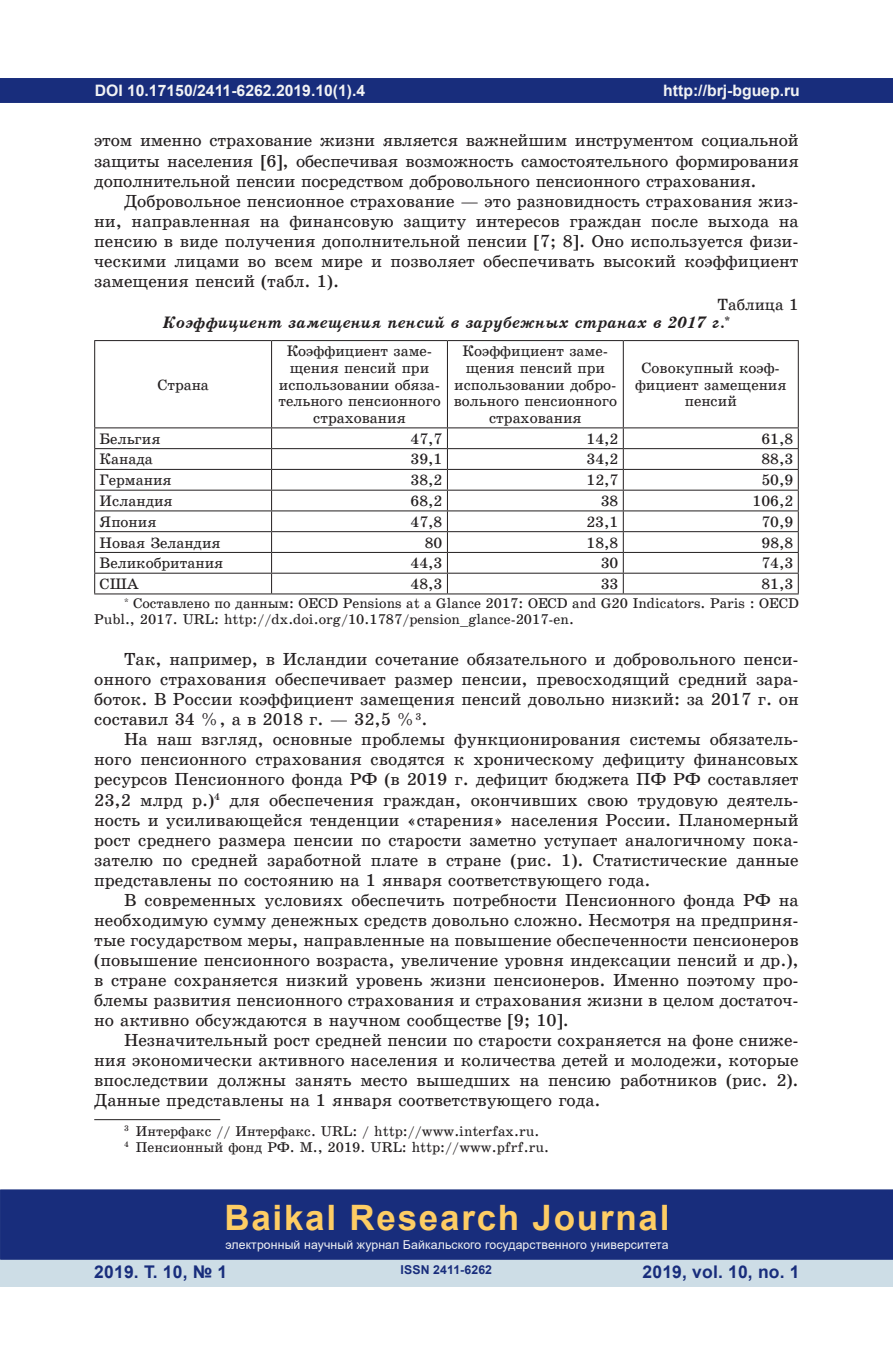
<style>
.page{position:relative;width:893px;height:1360px;background:#fff}
.page>*{position:absolute;margin:0;border:0;box-sizing:border-box;transform-origin:0 0}
.t1{font:700 35px "Arial";letter-spacing:.05em;color:#fecd64}
.t2{font:17.5px/20.1px "School Book C";color:#231f20;text-align:justify}
.t3{font:700 17.5px "Arial";letter-spacing:.01em;color:#182d7c}
.t4{font:italic 16.62px "School Book C Bold";color:#231f20}
.t5{font:16.28px "School Book C";color:#231f20}
.t6{font:700 15.75px "Arial";color:#f2f3f4}
.t7{font:15.22px/16.6px "School Book C";color:#231f20;text-align:center}
.t8{font:14.17px/15.9px "School Book C";color:#231f20}
.t9{font:12.25px "Arial";letter-spacing:.01em;color:#f2f3f4}
.t10{font:700 12.25px "Arial";letter-spacing:.01em;color:#182d7c}
</style>
<div class="page">
<div style="left:0;top:78px;width:893px;height:25px;background:#182d7c"></div>
<div style="left:0;top:1258px;width:893px;height:28px;background:#cddde6"></div>
<div style="left:0;top:1189px;width:893px;height:70px;background:#182d7c;border:2px solid #182d7c"></div>
<hr style="left:94px;top:340px;width:178px;height:1px;background:#231f20">
<hr style="left:272px;top:340px;width:175px;height:1px;background:#231f20">
<hr style="left:447px;top:340px;width:176px;height:1px;background:#231f20">
<hr style="left:623px;top:340px;width:176px;height:1px;background:#231f20">
<hr style="left:94px;top:427px;width:178px;height:1px;background:#231f20">
<hr style="left:272px;top:427px;width:175px;height:1px;background:#231f20">
<hr style="left:447px;top:427px;width:176px;height:1px;background:#231f20">
<hr style="left:623px;top:427px;width:176px;height:1px;background:#231f20">
<hr style="left:94px;top:448px;width:178px;height:1px;background:#231f20">
<hr style="left:272px;top:448px;width:175px;height:1px;background:#231f20">
<hr style="left:447px;top:448px;width:176px;height:1px;background:#231f20">
<hr style="left:623px;top:448px;width:176px;height:1px;background:#231f20">
<hr style="left:94px;top:469px;width:178px;height:1px;background:#231f20">
<hr style="left:272px;top:469px;width:175px;height:1px;background:#231f20">
<hr style="left:447px;top:469px;width:176px;height:1px;background:#231f20">
<hr style="left:623px;top:469px;width:176px;height:1px;background:#231f20">
<hr style="left:94px;top:489px;width:178px;height:1px;background:#231f20">
<hr style="left:272px;top:489px;width:175px;height:1px;background:#231f20">
<hr style="left:447px;top:489px;width:176px;height:1px;background:#231f20">
<hr style="left:623px;top:489px;width:176px;height:1px;background:#231f20">
<hr style="left:94px;top:510px;width:178px;height:1px;background:#231f20">
<hr style="left:272px;top:510px;width:175px;height:1px;background:#231f20">
<hr style="left:447px;top:510px;width:176px;height:1px;background:#231f20">
<hr style="left:623px;top:510px;width:176px;height:1px;background:#231f20">
<hr style="left:94px;top:531px;width:178px;height:1px;background:#231f20">
<hr style="left:272px;top:531px;width:175px;height:1px;background:#231f20">
<hr style="left:447px;top:531px;width:176px;height:1px;background:#231f20">
<hr style="left:623px;top:531px;width:176px;height:1px;background:#231f20">
<hr style="left:94px;top:552px;width:178px;height:1px;background:#231f20">
<hr style="left:272px;top:552px;width:175px;height:1px;background:#231f20">
<hr style="left:447px;top:552px;width:176px;height:1px;background:#231f20">
<hr style="left:623px;top:552px;width:176px;height:1px;background:#231f20">
<hr style="left:94px;top:572px;width:178px;height:1px;background:#231f20">
<hr style="left:272px;top:572px;width:175px;height:1px;background:#231f20">
<hr style="left:447px;top:572px;width:176px;height:1px;background:#231f20">
<hr style="left:623px;top:572px;width:176px;height:1px;background:#231f20">
<hr style="left:94px;top:593px;width:178px;height:1px;background:#231f20">
<hr style="left:272px;top:593px;width:175px;height:1px;background:#231f20">
<hr style="left:447px;top:593px;width:176px;height:1px;background:#231f20">
<hr style="left:623px;top:593px;width:176px;height:1px;background:#231f20">
<hr style="left:94px;top:341px;width:1px;height:86px;background:#231f20">
<svg style="left:94px;top:428px;width:1px;height:165px"></svg>
<hr style="left:271px;top:341px;width:1px;height:86px;background:#231f20">
<hr style="left:447px;top:341px;width:1px;height:86px;background:#231f20">
<hr style="left:623px;top:341px;width:1px;height:86px;background:#231f20">
<hr style="left:798px;top:341px;width:1px;height:86px;background:#231f20">
<svg style="left:271px;top:428px;width:1px;height:165px"></svg>
<svg style="left:447px;top:428px;width:1px;height:165px"></svg>
<svg style="left:623px;top:428px;width:1px;height:165px"></svg>
<svg style="left:798px;top:428px;width:1px;height:165px"></svg>
<hr style="left:94px;top:1119px;width:126px;height:1px;background:#231f20">
<p class="t6" style="left:95px;top:79px;width:272px">DOI 10.17150/2411-6262.2019.10(1).4</p>
<p class="t2" style="left:94px;top:131px;width:706px">этом именно страхование жизни является важнейшим инструментом социальной защиты населения [6], обеспечивая возможность самостоятельного формирования дополнительной пенсии посредством добровольного пенсионного страхования.</p>
<p class="t2" style="left:94px;top:191px;width:706px;text-indent:30px">Добровольное пенсионное страхование — это разновидность страхования жиз&shy;ни, направленная на финансовую защиту интересов граждан после выхода на пенсию в виде получения дополнительной пенсии [7; 8]. Оно используется физи&shy;ческими лицами во всем мире и позволяет обеспечивать высокий коэффициент замещения пенсий (табл. 1).</p>
<p class="t5" style="left:717px;top:295px;width:83px">Таблица 1</p>
<p class="t4" style="left:163px;top:313px;width:568px">Коэффициент замещения пенсий в зарубежных странах в 2017 г.<sup>*</sup></p>
<p class="t6" style="left:663px;top:79px;width:138px">http://brj-bguep.ru</p>
<p class="t6" style="left:357px;top:79px;width:10px">1</p>
<p class="t7" style="left:157px;top:376px;width:53px">Страна</p>
<p class="t7" style="left:278px;top:343px;width:164px">Коэффициент заме&shy;щения пенсий при использовании обяза&shy;тельного пенсионного страхования</p>
<p class="t7" style="left:454px;top:343px;width:165px">Коэффициент заме&shy;щения пенсий при использовании добро&shy;вольного пенсионного страхования</p>
<p class="t7" style="left:635px;top:360px;width:153px">Совокупный коэф&shy;фициент замещения пенсий</p>
<p class="t7" style="left:100px;top:430px;width:62px">Бельгия</p>
<p class="t7" style="left:411px;top:430px;width:33px">47,7</p>
<p class="t7" style="left:586px;top:430px;width:33px">14,2</p>
<p class="t7" style="left:761px;top:430px;width:33px">61,8</p>
<p class="t7" style="left:100px;top:451px;width:55px">Канада</p>
<p class="t7" style="left:411px;top:451px;width:33px">39,1</p>
<p class="t7" style="left:586px;top:451px;width:33px">34,2</p>
<p class="t7" style="left:761px;top:451px;width:33px">88,3</p>
<p class="t7" style="left:100px;top:472px;width:74px">Германия</p>
<p class="t7" style="left:411px;top:472px;width:33px">38,2</p>
<p class="t7" style="left:586px;top:472px;width:33px">12,7</p>
<p class="t7" style="left:761px;top:472px;width:33px">50,9</p>
<p class="t7" style="left:100px;top:492px;width:75px">Исландия</p>
<p class="t7" style="left:411px;top:492px;width:33px">68,2</p>
<p class="t7" style="left:601px;top:492px;width:19px">38</p>
<p class="t7" style="left:753px;top:492px;width:42px">106,2</p>
<p class="t7" style="left:100px;top:513px;width:58px">Япония</p>
<p class="t7" style="left:411px;top:513px;width:33px">47,8</p>
<p class="t7" style="left:586px;top:513px;width:33px">23,1</p>
<p class="t7" style="left:761px;top:513px;width:33px">70,9</p>
<p class="t7" style="left:100px;top:534px;width:123px">Новая Зеландия</p>
<p class="t7" style="left:425px;top:534px;width:19px">80</p>
<p class="t7" style="left:586px;top:534px;width:33px">18,8</p>
<p class="t7" style="left:761px;top:534px;width:33px">98,8</p>
<p class="t7" style="left:100px;top:555px;width:125px">Великобритания</p>
<p class="t7" style="left:411px;top:555px;width:33px">44,3</p>
<p class="t7" style="left:601px;top:555px;width:19px">30</p>
<p class="t7" style="left:761px;top:555px;width:33px">74,3</p>
<p class="t7" style="left:100px;top:575px;width:41px">США</p>
<p class="t7" style="left:411px;top:575px;width:33px">48,3</p>
<p class="t7" style="left:601px;top:575px;width:19px">33</p>
<p class="t7" style="left:761px;top:575px;width:33px">81,3</p>
<p class="t8" style="left:94px;top:595px;width:706px;text-indent:30px"><sup>*</sup> Составлено по данным: OECD Pensions at a Glance 2017: OECD and G20 Indicators. Paris : OECD<br>Publ., 2017. URL: http://dx.doi.org/10.1787/pension_glance-2017-en.</p>
<p class="t2" style="left:94px;top:649px;width:706px;text-indent:30px">Так, например, в Исландии сочетание обязательного и добровольного пенси&shy;онного страхования обеспечивает размер пенсии, превосходящий средний зара&shy;боток. В России коэффициент замещения пенсий довольно низкий: за 2017 г. он составил 34 %, а в 2018 г. — 32,5 %<sup>3</sup>.</p>
<p class="t2" style="left:94px;top:729px;width:706px;text-indent:30px">На наш взгляд, основные проблемы функционирования системы обязатель&shy;ного пенсионного страхования сводятся к хроническому дефициту финансовых ресурсов Пенсионного фонда РФ (в 2019 г. дефицит бюджета ПФ РФ составляет 23,2 млрд р.)<sup>4</sup> для обеспечения граждан, окончивших свою трудовую деятель&shy;ность и усиливающейся тенденции «старения» населения России. Планомерный рост среднего размера пенсии по старости заметно уступает аналогичному пока&shy;зателю по средней заработной плате в стране (рис. 1). Статистические данные представлены по состоянию на 1 января соответствующего года.</p>
<p class="t2" style="left:94px;top:889px;width:706px;text-indent:30px">В современных условиях обеспечить потребности Пенсионного фонда РФ на необходимую сумму денежных средств довольно сложно. Несмотря на предприня&shy;тые государством меры, направленные на повышение обеспеченности пенсионеров (повышение пенсионного возраста, увеличение уровня индексации пенсий и др.), в стране сохраняется низкий уровень жизни пенсионеров. Именно поэтому про&shy;блемы развития пенсионного страхования и страхования жизни в целом достаточ&shy;но активно обсуждаются в научном сообществе [9; 10].</p>
<p class="t2" style="left:94px;top:1030px;width:706px;text-indent:30px">Незначительный рост средней пенсии по старости сохраняется на фоне сниже&shy;ния экономически активного населения и количества детей и молодежи, которые впоследствии должны занять место вышедших на пенсию работников (рис. 2).<br>Данные представлены на 1 января соответствующего года.</p>
<p class="t8" style="left:124px;top:1122px;width:426px"><sup>3</sup> Интерфакс // Интерфакс. URL: / http://www.interfax.ru.<br><sup>4</sup> Пенсионный фонд РФ. М., 2019. URL: http://www.pfrf.ru.</p>
<h1 class="t1" style="left:224px;top:1192px;width:447px">Baikal Research Journal</h1>
<p class="t9" style="left:225px;top:1236px;width:445px">электронный научный журнал Байкальского государственного университета</p>
<p class="t3" style="left:94px;top:1259px;width:135px">2019. Т. 10, № 1</p>
<p class="t10" style="left:401px;top:1261px;width:93px">ISSN 2411-6262</p>
<p class="t3" style="left:643px;top:1259px;width:159px">2019, vol. 10, no. 1</p>
</div>
